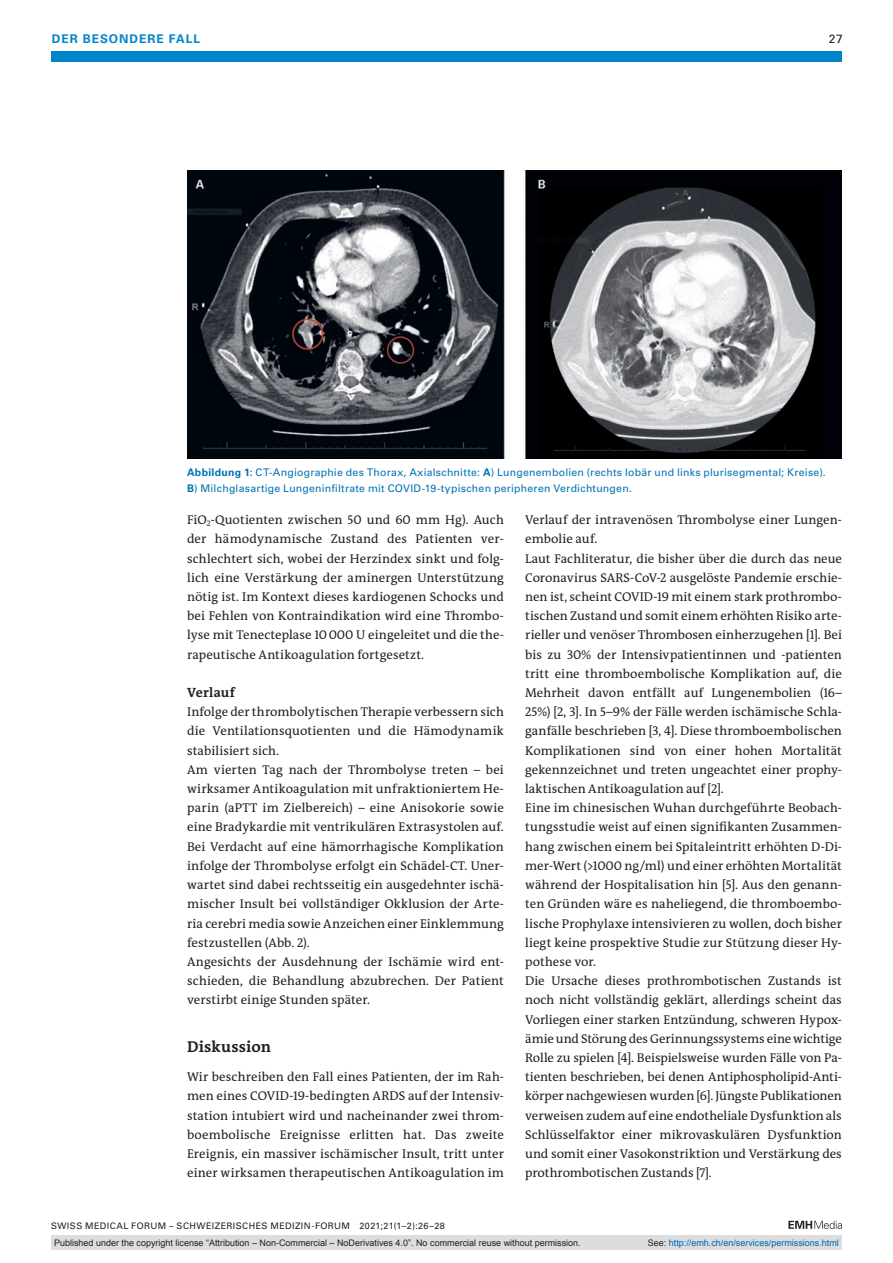
<style>
.page{position:relative;width:893px;height:1263px;background:#fff}
.page>*{position:absolute;margin:0;border:0;box-sizing:border-box;transform-origin:0 0}
.section-h1{font:700 15.75px "The Antiqua B W7";letter-spacing:.01em;color:#231f20}
.section-h2{font:700 13.5px "The Antiqua B W7";letter-spacing:.015em;color:#231f20}
.section-pn{font:12.75px/19.2px "The Antiqua B W5 Plain";letter-spacing:.005em;color:#231f20;text-align:justify}
.ressort{font:700 12px "Univers LT Std";color:#0084ca}
.ressort-2{font:12px "Univers LT Std";color:#231f20}
.fig-caption{font:10.5px/15.8px "Univers LT Std";letter-spacing:.025em;color:#0072b2}
.t1{font:9px "Arial";color:#231f20}
.fusszeile{font:9px "Univers LT Std";letter-spacing:.05em;color:#231f20}
.t2{font:9px "Arial";color:#0066b3}
.s1{font-weight:700}
.s2{color:#231f20}
</style>
<div class="page">
<div style="left:51px;top:51px;width:791px;height:11px;background:#0084ca"></div>
<svg style="left:788px;top:1221px;width:54px;height:8px"></svg>
<img style="left:187px;top:170px;width:655px;height:288px">
<div style="left:51px;top:1235px;width:791px;height:15px;background:#dcdddf"></div>
<p class="ressort" style="left:52px;top:31px;width:41px">DER BESONDERE</p>
<p class="ressort" style="left:169px;top:31px;width:17px">FALL</p>
<p class="ressort-2" style="left:829px;top:31px;width:15px">27</p>
<p class="fig-caption" style="left:187px;top:465px;width:640px"><span class="s1">ABBILDUNG 1:</span> CT-Angiographie des Thorax, Axialschnitte: <span class="s1">A</span>) Lungenembolien (rechts lobär und links plurisegmental; Kreise).<br><span class="s1">B</span>) Milchglasartige Lungeninfiltrate mit COVID-19-typischen peripheren Verdichtungen.</p>
<p class="section-pn" style="left:187px;top:510px;width:318px">FiO<sub>2</sub>-Quotienten zwischen 50 und 60 mm Hg). Auch der hämodynamische Zustand des Patienten ver&shy;schlechtert sich, wobei der Herzindex sinkt und folg&shy;lich eine Verstärkung der aminergen Unterstützung nötig ist. Im Kontext dieses kardiogenen Schocks und bei Fehlen von Kontraindikation wird eine Thrombo&shy;lyse mit Tenecteplase 10000 U eingeleitet und die the&shy;rapeutische Antikoagulation fortgesetzt.</p>
<p class="section-h2" style="left:187px;top:684px;width:49px">Verlauf</p>
<p class="section-pn" style="left:187px;top:702px;width:318px">Infolge der thrombolytischen Therapie verbessern sich die Ventilationsquotienten und die Hämodynamik stabilisiert sich.</p>
<p class="section-pn" style="left:187px;top:760px;width:318px">Am vierten Tag nach der Thrombolyse treten – bei wirksamer Antikoagulation mit unfraktioniertem He&shy;parin (aPTT im Zielbereich) – eine Anisokorie sowie eine Bradykardie mit ventrikulären Extrasystolen auf.<br>Bei Verdacht auf eine hämorrhagische Komplikation infolge der Thrombolyse erfolgt ein Schädel-CT. Uner&shy;wartet sind dabei rechtsseitig ein ausgedehnter ischä&shy;mischer Insult bei vollständiger Okklusion der Arte&shy;ria cerebri media sowie Anzeichen einer Einklemmung festzustellen (Abb. 2).</p>
<p class="section-pn" style="left:187px;top:952px;width:318px">Angesichts der Ausdehnung der Ischämie wird ent&shy;schieden, die Behandlung abzubrechen. Der Patient verstirbt einige Stunden später.</p>
<p class="section-h1" style="left:187px;top:1037px;width:86px">Diskussion</p>
<p class="section-pn" style="left:187px;top:1067px;width:318px">Wir beschreiben den Fall eines Patienten, der im Rah&shy;men eines COVID-19-bedingten ARDS auf der Intensiv&shy;station intubiert wird und nacheinander zwei throm&shy;boembolische Ereignisse erlitten hat. Das zweite Ereignis, ein massiver ischämischer Insult, tritt unter einer wirksamen therapeutischen Antikoagulation im</p>
<p class="fusszeile" style="left:51px;top:1220px;width:395px">SWISS MEDICAL FORUM – SCHWEIZERISCHES MEDIZIN-FORUM 2021;21(1–2):26–28</p>
<p class="section-pn" style="left:525px;top:510px;width:318px">Verlauf der intravenösen Thrombolyse einer Lungen&shy;embolie auf.</p>
<p class="section-pn" style="left:525px;top:549px;width:318px">Laut Fachliteratur, die bisher über die durch das neue Coronavirus SARS-CoV-2 ausgelöste Pandemie erschie&shy;nen ist, scheint COVID-19 mit einem stark prothrombo&shy;tischen Zustand und somit einem erhöhten Risiko arte&shy;rieller und venöser Thrombosen einherzugehen [1]. Bei bis zu 30% der Intensivpatientinnen und -patienten tritt eine thromboembolische Komplikation auf, die Mehrheit davon entfällt auf Lungenembolien (16– 25%) [2, 3]. In 5–9% der Fälle werden ischämische Schla&shy;ganfälle beschrieben [3, 4]. Diese thromboembolischen Komplikationen sind von einer hohen Mortalität gekennzeichnet und treten ungeachtet einer prophy&shy;laktischen Antikoagulation auf [2].</p>
<p class="section-pn" style="left:525px;top:798px;width:318px">Eine im chinesischen Wuhan durchgeführte Beobach&shy;tungsstudie weist auf einen signifikanten Zusammen&shy;hang zwischen einem bei Spitaleintritt erhöhten D-Di&shy;mer-Wert (&gt;1000 ng/ml) und einer erhöhten Mortalität während der Hospitalisation hin [5]. Aus den genann&shy;ten Gründen wäre es naheliegend, die thromboembo&shy;lische Prophylaxe intensivieren zu wollen, doch bisher liegt keine prospektive Studie zur Stützung dieser Hy&shy;pothese vor.</p>
<p class="section-pn" style="left:525px;top:971px;width:318px">Die Ursache dieses prothrombotischen Zustands ist noch nicht vollständig geklärt, allerdings scheint das Vorliegen einer starken Entzündung, schweren Hypox&shy;ämie und Störung des Gerinnungssystems eine wichtige Rolle zu spielen [4]. Beispielsweise wurden Fälle von Pa&shy;tienten beschrieben, bei denen Antiphospholipid-Anti&shy;körper nachgewiesen wurden [6]. Jüngste Publikationen verweisen zudem auf eine endotheliale Dysfunktion als Schlüsselfaktor einer mikrovaskulären Dysfunktion und somit einer Vasokonstriktion und Verstärkung des prothrombotischen Zustands [7].</p>
<p class="t1" style="left:54px;top:1237px;width:528px">Published under the copyright license “Attribution – Non-Commercial – NoDerivatives 4.0”. No commercial reuse without permission.</p>
<p class="t2" style="left:648px;top:1237px;width:193px"><span class="s2">See:</span> http://emh.ch/en/services/permissions.html</p>
</div>
